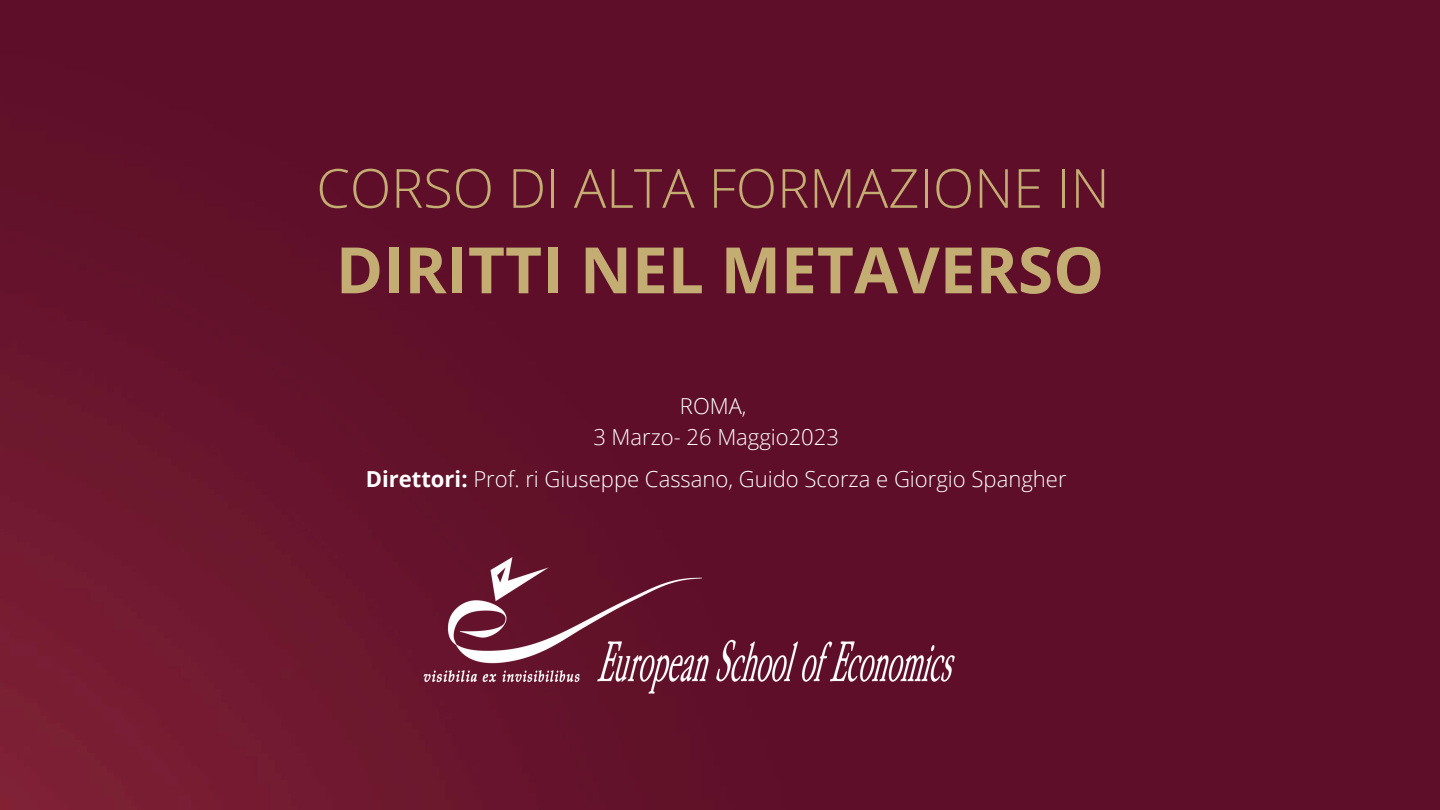
<style>
.page{position:relative;width:1440px;height:810px;background:#fff}
.page>*{position:absolute;margin:0;border:0;box-sizing:border-box;transform-origin:0 0}
.t1{font:700 64px "Open Sans";color:#c3ad72}
.t2{font:300 54px "Open Sans";color:#c3ad72}
.t3{font:300 22px/30.8px "Open Sans";color:#fff;text-align:center}
.s1{font-weight:700}
</style>
<div class="page">
<img style="left:0;top:0;width:1440px;height:810px">
<img style="left:386px;top:543px;width:606px;height:165px">
<h2 class="t2" style="left:316px;top:150px;width:795px">CORSO DI ALTA FORMAZIONE IN</h2>
<h1 class="t1" style="left:336px;top:225px;width:770px">DIRITTI NEL METAVERSO</h1>
<p class="t3" style="left:593px;top:390px;width:247px">ROMA,<br>3 Marzo- 26 Maggio2023</p>
<p class="t3" style="left:366px;top:463px;width:702px"><span class="s1">Direttori:</span> Prof. ri Giuseppe Cassano, Guido Scorza e Giorgio Spangher</p>
</div>
